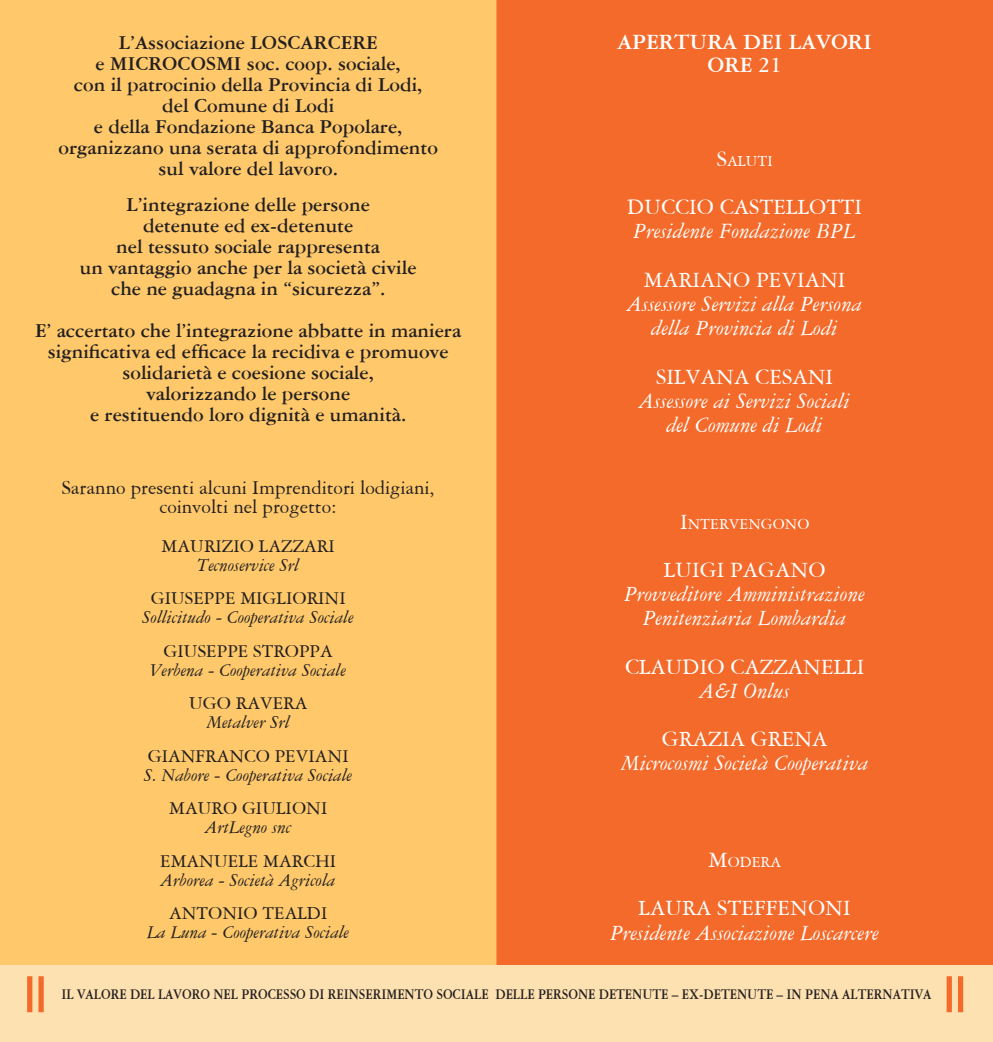
<style>
.page{position:relative;width:993px;height:1042px;background:#fff}
.page>*{position:absolute;margin:0;border:0;box-sizing:border-box;transform-origin:0 0}
.t1{font:italic 23.28px "American Garamond BT";color:#fff}
.t2{font:23.28px "American Garamond BT";color:#fff}
.t3{font:700 23.28px "American Garamond BT";color:#fff}
.t4{font:700 21px/21px "American Garamond BT";color:#231f20;text-align:center}
.t5{font:21px "American Garamond BT";color:#231f20}
.t6{font:italic 19.25px "American Garamond BT";color:#231f20}
.t7{font:19.25px "American Garamond BT";color:#231f20}
.t8{font:16.28px "American Garamond BT";color:#fff}
.t9{font:700 15.75px "American Garamond BT";color:#231f20;scale:.84 1}
.s1{font-size:23.28px}
</style>
<div class="page">
<div style="left:0;top:0;width:496px;height:966px;background:#fec86b"></div>
<div style="left:496px;top:0;width:496px;height:966px;background:#f36a2a"></div>
<div style="left:0;top:966px;width:992px;height:76px;background:#fee1b1"></div>
<div style="left:27px;top:976px;width:5px;height:36px;background:#f36a2a"></div>
<div style="left:38px;top:976px;width:6px;height:36px;background:#f36a2a"></div>
<div style="left:946px;top:976px;width:5px;height:36px;background:#f36a2a"></div>
<div style="left:957px;top:976px;width:5px;height:36px;background:#f36a2a"></div>
<p class="t4" style="left:119px;top:31px;width:260px">L’Associazione LOSCARCERE</p>
<p class="t4" style="left:95px;top:52px;width:307px">e MICROCOSMI soc. coop. sociale,</p>
<p class="t4" style="left:74px;top:73px;width:350px">con il patrocinio della Provincia di Lodi,</p>
<p class="t4" style="left:162px;top:94px;width:173px">del Comune di Lodi</p>
<p class="t4" style="left:94px;top:115px;width:310px">e della Fondazione Banca Popolare,</p>
<p class="t4" style="left:59px;top:136px;width:381px">organizzano una serata di approfondimento</p>
<p class="t4" style="left:158px;top:157px;width:181px">sul valore del lavoro.</p>
<p class="t4" style="left:126px;top:193px;width:245px">L’integrazione delle persone</p>
<p class="t4" style="left:143px;top:214px;width:212px">detenute ed ex-detenute</p>
<p class="t4" style="left:116px;top:235px;width:265px">nel tessuto sociale rappresenta</p>
<p class="t4" style="left:80px;top:256px;width:338px">un vantaggio anche per la società civile</p>
<p class="t4" style="left:111px;top:277px;width:276px">che ne guadagna in “sicurezza”.</p>
<p class="t4" style="left:35px;top:319px;width:427px">E’ accertato che l’integrazione abbatte in maniera significativa ed efficace la recidiva e promuove</p>
<p class="t4" style="left:122px;top:361px;width:253px">solidarietà e coesione sociale,</p>
<p class="t4" style="left:146px;top:382px;width:205px">valorizzando le persone</p>
<p class="t4" style="left:90px;top:403px;width:318px">e restituendo loro dignità e umanità.</p>
<p class="t5" style="left:62px;top:475px;width:374px">Saranno presenti alcuni Imprenditori lodigiani,</p>
<p class="t5" style="left:159px;top:494px;width:179px">coinvolti nel progetto:</p>
<p class="t7" style="left:161px;top:534px;width:175px">MAURIZIO LAZZARI</p>
<p class="t6" style="left:197px;top:553px;width:104px">Tecnoservice Srl</p>
<p class="t7" style="left:151px;top:587px;width:196px">GIUSEPPE MIGLIORINI</p>
<p class="t6" style="left:142px;top:606px;width:213px">Sollicitudo - Cooperativa Sociale</p>
<p class="t7" style="left:163px;top:639px;width:171px">GIUSEPPE STROPPA</p>
<p class="t6" style="left:150px;top:658px;width:197px">Verbena - Cooperativa Sociale</p>
<p class="t7" style="left:189px;top:692px;width:120px">UGO RAVERA</p>
<p class="t6" style="left:206px;top:711px;width:85px">Metalver Srl</p>
<p class="t7" style="left:148px;top:744px;width:202px">GIANFRANCO PEVIANI</p>
<p class="t6" style="left:144px;top:763px;width:210px">S. Nabore - Cooperativa Sociale</p>
<p class="t7" style="left:169px;top:797px;width:160px">MAURO GIULIONI</p>
<p class="t6" style="left:205px;top:816px;width:88px">ArtLegno snc</p>
<p class="t7" style="left:160px;top:849px;width:178px">EMANUELE MARCHI</p>
<p class="t6" style="left:161px;top:868px;width:176px">Arborea - Società Agricola</p>
<p class="t7" style="left:169px;top:902px;width:160px">ANTONIO TEALDI</p>
<p class="t6" style="left:147px;top:921px;width:204px">La Luna - Cooperativa Sociale</p>
<p class="t3" style="left:617px;top:27px;width:256px">APERTURA DEI LAVORI</p>
<p class="t3" style="left:707px;top:51px;width:76px">ORE 21</p>
<p class="t8" style="left:716px;top:152px;width:57px"><span class="s1">S</span>ALUTI</p>
<p class="t2" style="left:627px;top:194px;width:236px">DUCCIO CASTELLOTTI</p>
<p class="t1" style="left:633px;top:218px;width:224px">Presidente Fondazione BPL</p>
<p class="t2" style="left:643px;top:266px;width:203px">MARIANO PEVIANI</p>
<p class="t1" style="left:627px;top:290px;width:236px">Assessore Servizi alla Persona</p>
<p class="t1" style="left:651px;top:314px;width:188px">della Provincia di Lodi</p>
<p class="t2" style="left:656px;top:363px;width:178px">SILVANA CESANI</p>
<p class="t1" style="left:639px;top:387px;width:212px">Assessore ai Servizi Sociali</p>
<p class="t1" style="left:666px;top:411px;width:157px">del Comune di Lodi</p>
<p class="t8" style="left:680px;top:514px;width:131px"><span class="s1">I</span>NTERVENGONO</p>
<p class="t2" style="left:663px;top:556px;width:163px">LUIGI PAGANO</p>
<p class="t1" style="left:624px;top:580px;width:242px">Provveditore Amministrazione</p>
<p class="t1" style="left:643px;top:604px;width:205px">Penitenziaria Lombardia</p>
<p class="t2" style="left:624px;top:653px;width:241px">CLAUDIO CAZZANELLI</p>
<p class="t1" style="left:699px;top:677px;width:92px">A&amp;I Onlus</p>
<p class="t2" style="left:661px;top:725px;width:167px">GRAZIA GRENA</p>
<p class="t1" style="left:620px;top:749px;width:249px">Microcosmi Società Cooperativa</p>
<p class="t8" style="left:708px;top:852px;width:74px"><span class="s1">M</span>ODERA</p>
<p class="t2" style="left:638px;top:895px;width:214px">LAURA STEFFENONI</p>
<p class="t1" style="left:610px;top:918px;width:270px">Presidente Associazione Loscarcere</p>
<p class="t9" style="left:61px;top:985px;width:1037px">IL VALORE DEL LAVORO NEL PROCESSO DI REINSERIMENTO SOCIALE DELLE PERSONE DETENUTE – EX-DETENUTE – IN PENA ALTERNATIVA</p>
</div>
